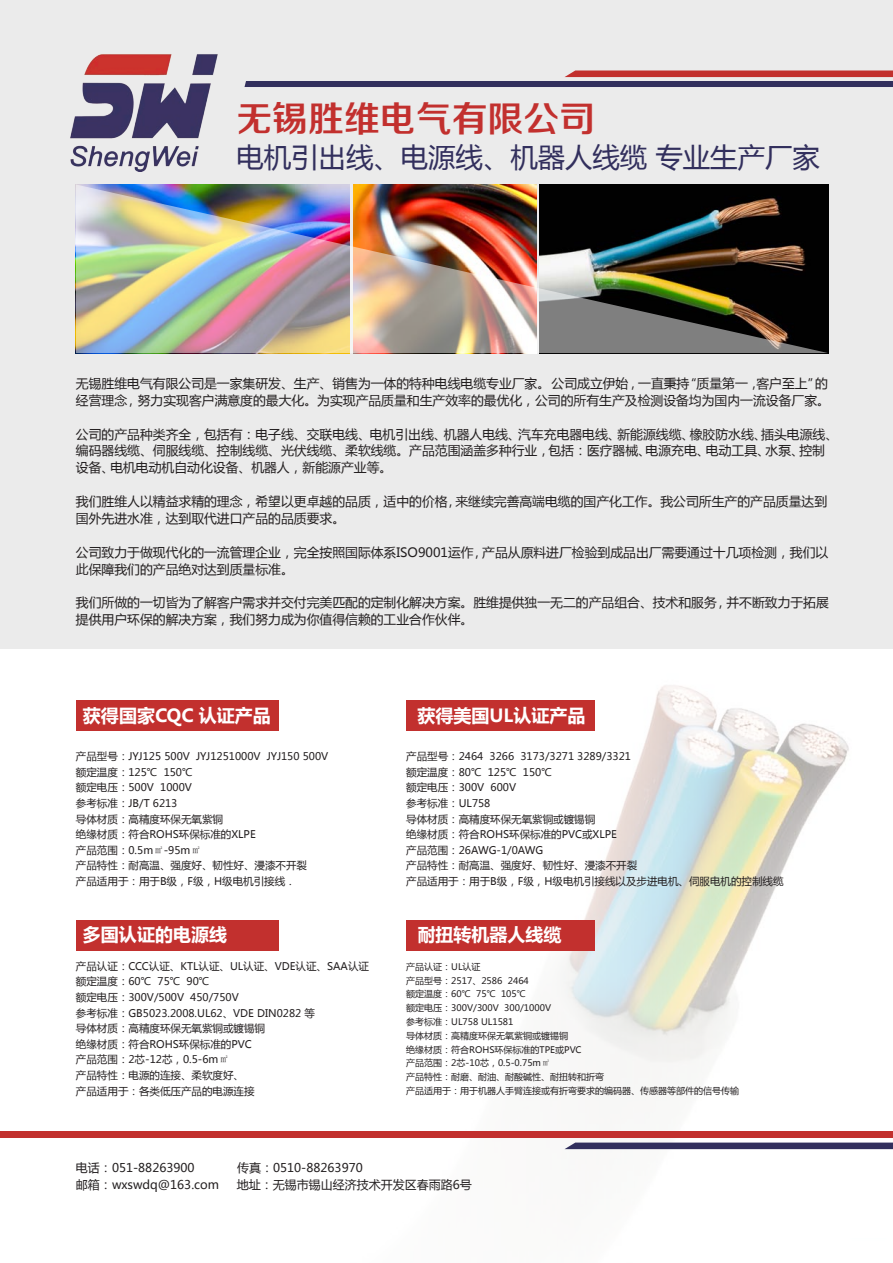
<style>
.page{position:relative;width:893px;height:1263px;background:#fff}
.page>*{position:absolute;margin:0;border:0;box-sizing:border-box;transform-origin:0 0}
.t1{font:35.85px "FZZZHONGJW GB1 0";color:#c2302e}
.t2{font:27.45px "Microsoft Ya Hei";color:#322f5d}
.t3{font:700 18px "Microsoft Ya Hei";color:#fff}
.t4{font:12.75px/17px "Microsoft Ya Hei";color:#231f20}
.t5{font:12px "Microsoft Ya Hei";color:#231f20}
.t6{font:10.5px/15.6px "Microsoft Ya Hei";color:#231f20}
.t7{font:9px/13.8px "Microsoft Ya Hei";color:#231f20}
.s1{font-family:"Adobe Song Std";font-weight:300}
</style>
<div class="page">
<svg style="left:0;top:685px;width:893px;height:465px"></svg>
<div style="left:0;top:0;width:893px;height:648px;background:#ebebeb"></div>
<img style="left:70px;top:54px;width:148px;height:118px">
<svg style="left:564px;top:1142px;width:329px;height:7px;background:#46436c"></svg>
<svg style="left:244px;top:71px;width:649px;height:16px"></svg>
<div style="left:0;top:1131px;width:893px;height:6px;background:#c2302e"></div>
<div style="left:76px;top:700px;width:202px;height:30px;background:#c2302e"></div>
<div style="left:406px;top:700px;width:189px;height:30px;background:#c2302e"></div>
<div style="left:76px;top:920px;width:202px;height:30px;background:#c2302e"></div>
<div style="left:406px;top:920px;width:189px;height:30px;background:#c2302e"></div>
<img style="left:76px;top:185px;width:752px;height:168px">
<h1 class="t1" style="left:236px;top:99px;width:360px">无锡胜维电气有限公司</h1>
<h2 class="t2" style="left:236px;top:138px;width:585px">电机引出线、电源线、机器人线缆 专业生产厂家</h2>
<p class="t4" style="left:76px;top:374px;width:755px">无锡胜维电气有限公司是一家集研发、生产、销售为一体的特种电线电缆专业厂家。公司成立伊始，一直秉持“质量第一，客户至上”的经营理念，努力实现客户满意度的最大化。为实现产品质量和生产效率的最优化，公司的所有生产及检测设备均为国内一流设备厂家。</p>
<p class="t4" style="left:76px;top:425px;width:764px">公司的产品种类齐全，包括有：电子线、交联电线、电机引出线、机器人电线、汽车充电器电线、新能源线缆、橡胶防水线、插头电源线、编码器线缆、伺服线缆、控制线缆、光伏线缆、柔软线缆。产品范围涵盖多种行业，包括：医疗器械、电源充电、电动工具、水泵、控制设备、电机电动机自动化设备、机器人，新能源产业等。</p>
<p class="t4" style="left:76px;top:493px;width:753px">我们胜维人以精益求精的理念，希望以更卓越的品质，适中的价格，来继续完善高端电缆的国产化工作。我公司所生产的产品质量达到国外先进水准，达到取代进口产品的品质要求。</p>
<p class="t4" style="left:76px;top:543px;width:754px">公司致力于做现代化的一流管理企业，完全按照国际体系ISO9001运作，产品从原料进厂检验到成品出厂需要通过十几项检测，我们以此保障我们的产品绝对达到质量标准。</p>
<p class="t4" style="left:76px;top:594px;width:754px">我们所做的一切皆为了解客户需求并交付完美匹配的定制化解决方案。胜维提供独一无二的产品组合、技术和服务，并不断致力于拓展提供用户环保的解决方案，我们努力成为你值得信赖的工业合作伙伴。</p>
<h3 class="t3" style="left:83px;top:703px;width:189px">获得国家CQC 认证产品</h3>
<h3 class="t3" style="left:417px;top:703px;width:169px">获得美国UL认证产品</h3>
<p class="t6" style="left:76px;top:748px;width:254px">产品型号：JYJ125 500V JYJ1251000V JYJ150 500V额定温度：125℃ 150℃<br>额定电压：500V 1000V<br>参考标准：JB/T 6213<br>导体材质：高精度环保无氧紫铜<br>绝缘材质：符合ROHS环保标准的XLPE<br>产品范围：0.5m<span class="s1">㎡</span>-95m<span class="s1">㎡<br></span>产品特性：耐高温、强度好、韧性好、浸漆不开裂<br>产品适用于：用于B级，F级，H级电机引接线．</p>
<p class="t6" style="left:406px;top:748px;width:379px">产品型号：2464 3266 3173/3271 3289/3321<br>额定温度：80℃ 125℃ 150℃<br>额定电压：300V 600V<br>参考标准：UL758<br>导体材质：高精度环保无氧紫铜或镀锡铜<br>绝缘材质：符合ROHS环保标准的PVC或XLPE<br>产品范围：26AWG-1/0AWG<br>产品特性：耐高温、强度好、韧性好、浸漆不开裂<br>产品适用于：用于B级，F级，H级电机引接线以及步进电机、伺服电机的控制线缆</p>
<h3 class="t3" style="left:83px;top:922px;width:145px">多国认证的电源线</h3>
<h3 class="t3" style="left:417px;top:922px;width:145px">耐扭转机器人线缆</h3>
<p class="t6" style="left:76px;top:958px;width:294px">产品认证：CCC认证、KTL认证、UL认证、VDE认证、SAA认证额定温度：60℃ 75℃ 90℃<br>额定电压：300V/500V 450/750V<br>参考标准：GB5023.2008.UL62、VDE DIN0282 等<br>导体材质：高精度环保无氧紫铜或镀锡铜<br>绝缘材质：符合ROHS环保标准的PVC<br>产品范围：2芯-12芯，0.5-6m<span class="s1">㎡<br></span>产品特性：电源的连接、柔软度好、<br>产品适用于：各类低压产品的电源连接</p>
<p class="t7" style="left:406px;top:959px;width:334px">产品认证：UL认证<br>产品型号：2517、2586 2464<br>额定温度：60℃ 75℃ 105℃<br>额定电压：300V/300V 300/1000V<br>参考标准：UL758 UL1581<br>导体材质：高精度环保无氧紫铜或镀锡铜<br>绝缘材质：符合ROHS环保标准的TPE或PVC<br>产品范围：2芯-10芯，0.5-0.75m<span class="s1">㎡<br></span>产品特性：耐磨、耐油、耐酸碱性、耐扭转和折弯<br>产品适用于：用于机器人手臂连接或有折弯要求的编码器、传感器等部件的信号传输</p>
<p class="t5" style="left:76px;top:1159px;width:120px">电话：051-88263900</p>
<p class="t5" style="left:237px;top:1159px;width:127px">传真：0510-88263970</p>
<p class="t5" style="left:76px;top:1177px;width:145px">邮箱：wxswdq@163.com</p>
<p class="t5" style="left:237px;top:1177px;width:237px">地址：无锡市锡山经济技术开发区春雨路6号</p>
</div>
